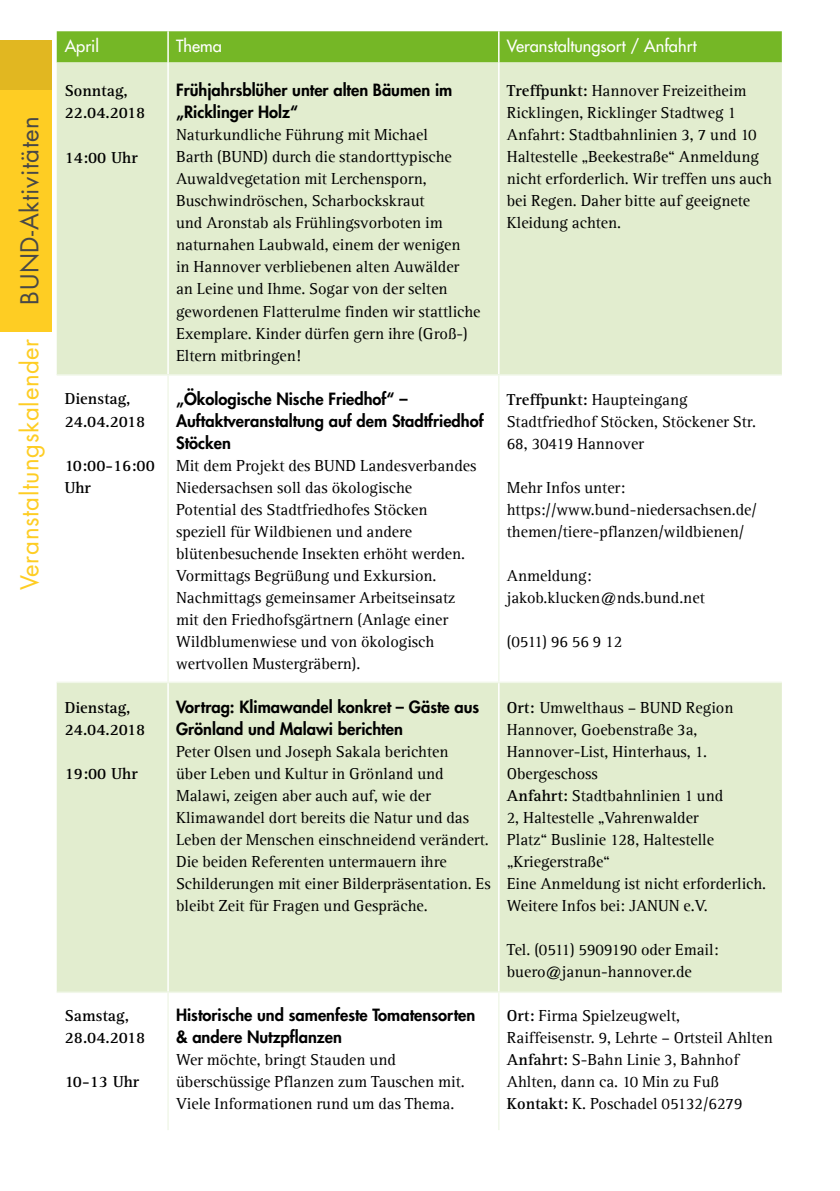
<style>
.page{position:relative;width:840px;height:1191px;background:#fff}
.page>*{position:absolute;margin:0;border:0;box-sizing:border-box;transform-origin:0 0}
.t1{font:24px "Futura CE";letter-spacing:.025em;color:#fecd23}
.t2{font:24px "Futura CE";letter-spacing:.025em;color:#484847}
.t3{font:16.4px/22px "Agfa Rotis Serif";color:#000}
.t4{font:800 16.4px/22px "Futura";color:#000}
.t5{font:700 16.4px/22px "Agfa Rotis Serif";color:#000}
.t6{font:16.4px "Futura";color:#fff}
.s1{font-weight:700}
</style>
<div class="page">
<div style="left:57px;top:31px;width:724px;height:31px;background:#75b726"></div>
<div style="left:57px;top:62px;width:724px;height:929px;background:#e2edcf"></div>
<svg style="left:57px;top:376px;width:724px;height:305px"></svg>
<hr style="left:167px;top:31px;width:2px;height:31px;background:#fff">
<hr style="left:498px;top:31px;width:1px;height:31px;background:#fff">
<hr style="left:167px;top:62px;width:2px;height:312px;background:#fff">
<hr style="left:498px;top:62px;width:1px;height:312px;background:#fff">
<hr style="left:167px;top:683px;width:2px;height:308px;background:#fff">
<hr style="left:498px;top:683px;width:1px;height:308px;background:#fff">
<hr style="left:57px;top:374px;width:111px;height:2px;background:#f1f7e9">
<hr style="left:168px;top:374px;width:330px;height:2px;background:#f1f7e9">
<hr style="left:167px;top:376px;width:2px;height:305px;background:#f1f7e9">
<hr style="left:498px;top:374px;width:283px;height:2px;background:#f1f7e9">
<hr style="left:498px;top:376px;width:1px;height:305px;background:#f1f7e9">
<hr style="left:57px;top:681px;width:111px;height:2px;background:#f1f7e9">
<hr style="left:168px;top:681px;width:330px;height:2px;background:#f1f7e9">
<hr style="left:498px;top:681px;width:283px;height:2px;background:#f1f7e9">
<hr style="left:57px;top:991px;width:111px;height:2px;background:#f1f7e9">
<hr style="left:168px;top:991px;width:330px;height:2px;background:#f1f7e9">
<hr style="left:167px;top:993px;width:2px;height:137px;background:#f1f7e9">
<hr style="left:498px;top:991px;width:283px;height:2px;background:#f1f7e9">
<hr style="left:498px;top:993px;width:1px;height:137px;background:#f1f7e9">
<div style="left:0;top:87px;width:51px;height:245px;background:#fecd23"></div>
<div style="left:0;top:40px;width:51px;height:49px;background:#e1b721"></div>
<h1 class="t2" style="left:14px;top:305px;width:190px;rotate:-90deg">BUND-Aktivitäten</h1>
<h1 class="t1" style="left:14px;top:590px;width:253px;rotate:-90deg">Veranstaltungskalender</h1>
<p class="t6" style="left:65px;top:36px;width:36px">April</p>
<p class="t6" style="left:176px;top:36px;width:47px">Thema</p>
<p class="t6" style="left:506px;top:36px;width:191px">Veranstaltungsort / Anfahrt</p>
<p class="t5" style="left:65px;top:80px;width:82px">Sonntag,<br>22.04.2018</p>
<p class="t5" style="left:65px;top:146px;width:74px">14:00 Uhr</p>
<p class="t4" style="left:176px;top:79px;width:278px">Frühjahrsblüher unter alten Bäumen im „Ricklinger Holz“</p>
<p class="t3" style="left:176px;top:124px;width:306px">Naturkundliche Führung mit Michael<br>Barth (BUND) durch die standorttypische Auwaldvegetation mit Lerchensporn, Buschwindröschen, Scharbockskraut<br>und Aronstab als Frühlingsvorboten im naturnahen Laubwald, einem der wenigen<br>in Hannover verbliebenen alten Auwälder<br>an Leine und Ihme. Sogar von der selten gewordenen Flatterulme finden wir stattliche Exemplare. Kinder dürfen gern ihre (Groß-)<br>Eltern mitbringen!</p>
<p class="t3" style="left:506px;top:80px;width:266px"><span class="s1">Treffpunkt:</span> Hannover Freizeitheim Ricklingen, Ricklinger Stadtweg 1<br>Anfahrt: Stadtbahnlinien 3, 7 und 10<br>Haltestelle „Beekestraße“ Anmeldung nicht erforderlich. Wir treffen uns auch bei Regen. Daher bitte auf geeignete Kleidung achten.</p>
<p class="t5" style="left:65px;top:388px;width:82px">Dienstag,<br>24.04.2018</p>
<p class="t5" style="left:65px;top:454px;width:91px">10:00-16:00<br>Uhr</p>
<p class="t4" style="left:176px;top:387px;width:309px">„Ökologische Nische Friedhof“ –<br>Auftaktveranstaltung auf dem Stadtfriedhof<br>Stöcken</p>
<p class="t3" style="left:176px;top:454px;width:302px">Mit dem Projekt des BUND Landesverbandes Niedersachsen soll das ökologische Potential des Stadtfriedhofes Stöcken speziell für Wildbienen und andere blütenbesuchende Insekten erhöht werden.<br>Vormittags Begrüßung und Exkursion.<br>Nachmittags gemeinsamer Arbeitseinsatz mit den Friedhofsgärtnern (Anlage einer Wildblumenwiese und von ökologisch wertvollen Mustergräbern).</p>
<p class="t3" style="left:506px;top:388px;width:250px"><span class="s1">Treffpunkt:</span> Haupteingang<br>Stadtfriedhof Stöcken, Stöckener Str.<br>68, 30419 Hannover</p>
<p class="t3" style="left:506px;top:476px;width:251px">Mehr Infos unter: https://www.bund-niedersachsen.de/ themen/tiere-pflanzen/wildbienen/</p>
<p class="t3" style="left:506px;top:564px;width:199px">Anmeldung: jakob.klucken@nds.bund.net</p>
<p class="t3" style="left:506px;top:630px;width:117px">(0511) 96 56 9 12</p>
<p class="t5" style="left:65px;top:696px;width:82px">Dienstag,<br>24.04.2018</p>
<p class="t5" style="left:65px;top:762px;width:74px">19:00 Uhr</p>
<p class="t4" style="left:176px;top:695px;width:304px">Vortrag: Klimawandel konkret – Gäste aus<br>Grönland und Malawi berichten</p>
<p class="t3" style="left:176px;top:740px;width:316px">Peter Olsen und Joseph Sakala berichten<br>über Leben und Kultur in Grönland und Malawi, zeigen aber auch auf, wie der Klimawandel dort bereits die Natur und das Leben der Menschen einschneidend verändert.<br>Die beiden Referenten untermauern ihre Schilderungen mit einer Bilderpräsentation. Es bleibt Zeit für Fragen und Gespräche.</p>
<p class="t3" style="left:506px;top:696px;width:261px"><span class="s1">Ort:</span> Umwelthaus – BUND Region<br>Hannover, Goebenstraße 3a,<br>Hannover-List, Hinterhaus, 1.<br>Obergeschoss<br><span class="s1">Anfahrt:</span> Stadtbahnlinien 1 und<br>2, Haltestelle „Vahrenwalder<br>Platz“ Buslinie 128, Haltestelle „Kriegerstraße“<br>Eine Anmeldung ist nicht erforderlich.<br>Weitere Infos bei: JANUN e.V.</p>
<p class="t3" style="left:506px;top:938px;width:213px">Tel. (0511) 5909190 oder Email: buero@janun-hannover.de</p>
<p class="t5" style="left:65px;top:1004px;width:82px">Samstag,<br>28.04.2018</p>
<p class="t5" style="left:65px;top:1070px;width:76px">10-13 Uhr</p>
<p class="t4" style="left:176px;top:1003px;width:300px">Historische und samenfeste Tomatensorten &amp; andere Nutzpflanzen</p>
<p class="t3" style="left:176px;top:1048px;width:290px">Wer möchte, bringt Stauden und überschüssige Pflanzen zum Tauschen mit.<br>Viele Informationen rund um das Thema.</p>
<p class="t3" style="left:506px;top:1004px;width:267px"><span class="s1">Ort:</span> Firma Spielzeugwelt,<br>Raiffeisenstr. 9, Lehrte – Ortsteil Ahlten <span class="s1">Anfahrt:</span> S-Bahn Linie 3, Bahnhof Ahlten, dann ca. 10 Min zu Fuß <span class="s1">Kontakt:</span> K. Poschadel 05132/6279</p>
</div>
